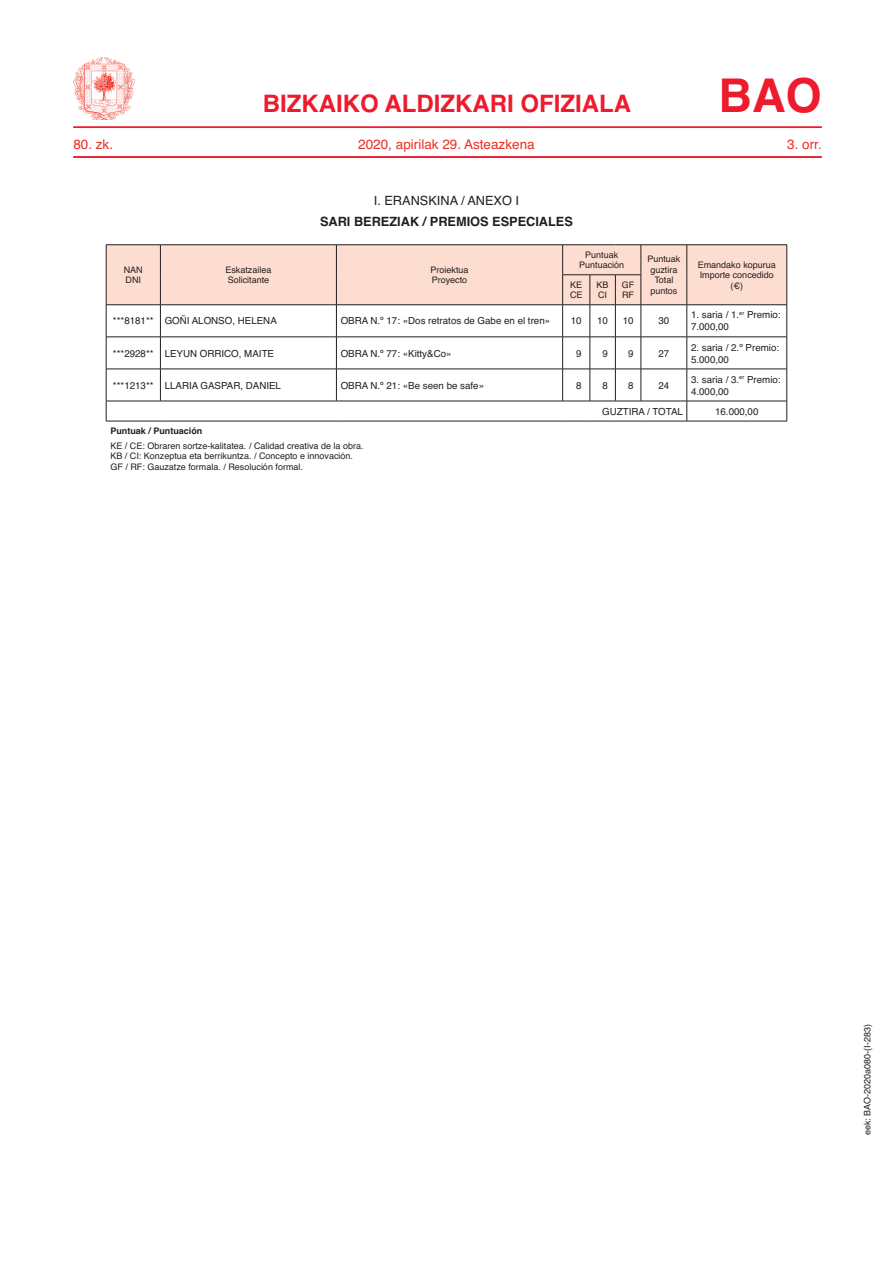
<style>
.page{position:relative;width:893px;height:1263px;background:#fff}
.page>*{position:absolute;margin:0;border:0;box-sizing:border-box;transform-origin:0 0}
.t1{font:700 46.5px "Helvetica";color:#ee1b2c}
.t2{font:700 24px "Helvetica";color:#ee1b2c}
.t3{font:13.5px "Helvetica";color:#ee2e22}
.t4{font:700 12.75px "Helvetica";color:#231f20}
.t5{font:12.75px "Helvetica";color:#231f20}
.t6{font:9.75px/12px "Helvetica";color:#231f20}
.t7{font:9px/10.5px "Helvetica";color:#231f20}
.t8{font:700 9px "Helvetica";color:#231f20}
</style>
<div class="page">
<hr style="left:73px;top:126px;width:749px;height:2px;background:#ee1b2c">
<hr style="left:73px;top:156px;width:749px;height:2px;background:#ee1b2c">
<img style="left:74px;top:58px;width:61px;height:61px">
<hr style="left:106px;top:305px;width:1px;height:32px;background:#231f20">
<hr style="left:160px;top:305px;width:1px;height:32px;background:#231f20">
<hr style="left:336px;top:305px;width:1px;height:32px;background:#231f20">
<hr style="left:562px;top:305px;width:1px;height:32px;background:#231f20">
<hr style="left:590px;top:305px;width:1px;height:32px;background:#231f20">
<div style="left:106px;top:244px;width:681px;height:61px;background:#fdddd0"></div>
<hr style="left:615px;top:305px;width:1px;height:32px;background:#231f20">
<hr style="left:641px;top:304px;width:46px;height:1px;background:#231f20">
<hr style="left:641px;top:305px;width:1px;height:32px;background:#231f20">
<hr style="left:687px;top:304px;width:100px;height:1px;background:#231f20">
<hr style="left:687px;top:305px;width:1px;height:32px;background:#231f20">
<hr style="left:786px;top:305px;width:1px;height:32px;background:#231f20">
<hr style="left:106px;top:337px;width:54px;height:1px;background:#231f20">
<hr style="left:106px;top:337px;width:1px;height:32px;background:#231f20">
<hr style="left:160px;top:337px;width:176px;height:1px;background:#231f20">
<hr style="left:160px;top:337px;width:1px;height:32px;background:#231f20">
<hr style="left:336px;top:337px;width:227px;height:1px;background:#231f20">
<hr style="left:336px;top:337px;width:1px;height:32px;background:#231f20">
<hr style="left:562px;top:337px;width:1px;height:32px;background:#231f20">
<hr style="left:590px;top:337px;width:1px;height:32px;background:#231f20">
<svg style="left:563px;top:337px;width:78px;height:1px"></svg>
<hr style="left:615px;top:337px;width:1px;height:32px;background:#231f20">
<hr style="left:641px;top:337px;width:46px;height:1px;background:#231f20">
<hr style="left:641px;top:337px;width:1px;height:32px;background:#231f20">
<hr style="left:687px;top:337px;width:100px;height:1px;background:#231f20">
<hr style="left:687px;top:337px;width:1px;height:32px;background:#231f20">
<hr style="left:786px;top:337px;width:1px;height:32px;background:#231f20">
<hr style="left:106px;top:369px;width:54px;height:1px;background:#231f20">
<hr style="left:106px;top:369px;width:1px;height:32px;background:#231f20">
<hr style="left:160px;top:369px;width:176px;height:1px;background:#231f20">
<hr style="left:160px;top:369px;width:1px;height:32px;background:#231f20">
<hr style="left:336px;top:369px;width:227px;height:1px;background:#231f20">
<hr style="left:336px;top:369px;width:1px;height:32px;background:#231f20">
<hr style="left:562px;top:369px;width:1px;height:32px;background:#231f20">
<hr style="left:590px;top:369px;width:1px;height:32px;background:#231f20">
<svg style="left:563px;top:369px;width:78px;height:1px"></svg>
<hr style="left:615px;top:369px;width:1px;height:32px;background:#231f20">
<hr style="left:641px;top:369px;width:46px;height:1px;background:#231f20">
<hr style="left:641px;top:369px;width:1px;height:32px;background:#231f20">
<hr style="left:687px;top:369px;width:100px;height:1px;background:#231f20">
<hr style="left:687px;top:369px;width:1px;height:32px;background:#231f20">
<hr style="left:786px;top:369px;width:1px;height:32px;background:#231f20">
<hr style="left:106px;top:401px;width:54px;height:1px;background:#231f20">
<svg style="left:106px;top:401px;width:1px;height:20px"></svg>
<hr style="left:160px;top:401px;width:176px;height:1px;background:#231f20">
<hr style="left:336px;top:401px;width:227px;height:1px;background:#231f20">
<svg style="left:563px;top:401px;width:78px;height:1px"></svg>
<hr style="left:641px;top:401px;width:46px;height:1px;background:#231f20">
<hr style="left:687px;top:401px;width:100px;height:1px;background:#231f20">
<svg style="left:687px;top:401px;width:1px;height:20px"></svg>
<svg style="left:786px;top:401px;width:1px;height:20px"></svg>
<hr style="left:106px;top:421px;width:54px;height:1px;background:#231f20">
<hr style="left:160px;top:421px;width:176px;height:1px;background:#231f20">
<hr style="left:336px;top:421px;width:227px;height:1px;background:#231f20">
<svg style="left:563px;top:421px;width:78px;height:1px"></svg>
<hr style="left:641px;top:421px;width:46px;height:1px;background:#231f20">
<hr style="left:687px;top:421px;width:100px;height:1px;background:#231f20">
<h2 class="t2" style="left:263px;top:84px;width:370px">BIZKAIKO ALDIZKARI OFIZIALA</h2>
<h1 class="t1" style="left:718px;top:58px;width:105px">BAO</h1>
<h3 class="t3" style="left:73px;top:134px;width:41px">80. zk.</h3>
<h3 class="t3" style="left:358px;top:134px;width:178px">2020, apirilak 29. Asteazkena</h3>
<h3 class="t3" style="left:787px;top:134px;width:36px">3. orr.</h3>
<h3 class="t5" style="left:374px;top:191px;width:147px">I. ERANSKINA / ANEXO I</h3>
<h3 class="t4" style="left:320px;top:211px;width:254px">SARI BEREZIAK / PREMIOS ESPECIALES</h3>
<p class="t7" style="left:124px;top:265px;width:20px">NAN<br>DNI</p>
<p class="t7" style="left:225px;top:265px;width:48px">Eskatzailea<br>Solicitante</p>
<p class="t7" style="left:430px;top:265px;width:40px">Proiektua<br>Proyecto</p>
<p class="t7" style="left:579px;top:250px;width:47px;text-align:center">Puntuak<br>Puntuación</p>
<p class="t7" style="left:647px;top:254px;width:35px;text-align:center">Puntuak guztira<br>Total puntos</p>
<p class="t7" style="left:698px;top:259px;width:80px">Emandako kopurua<br>Importe concedido</p>
<p class="t7" style="left:570px;top:280px;width:14px">KE</p>
<p class="t7" style="left:730px;top:280px;width:14px">(€)</p>
<p class="t7" style="left:570px;top:290px;width:14px">CE</p>
<p class="t7" style="left:597px;top:280px;width:14px">KB<br>CI</p>
<p class="t7" style="left:622px;top:280px;width:14px">GF<br>RF</p>
<p class="t6" style="left:113px;top:315px;width:165px">***8181** GOÑI ALONSO, HELENA</p>
<p class="t6" style="left:341px;top:315px;width:211px">OBRA N.º 17: «Dos retratos de Gabe en el tren»</p>
<p class="t6" style="left:571px;top:315px;width:12px">10</p>
<p class="t6" style="left:597px;top:315px;width:12px">10</p>
<p class="t6" style="left:623px;top:315px;width:12px">10</p>
<p class="t6" style="left:658px;top:315px;width:12px">30</p>
<p class="t6" style="left:691px;top:309px;width:91px">1. saria / 1.<sup>er</sup> Premio:<br>7.000,00</p>
<p class="t6" style="left:113px;top:347px;width:163px">***2928** LEYUN ORRICO, MAITE</p>
<p class="t6" style="left:341px;top:347px;width:112px">OBRA N.º 77: «Kitty&amp;Co»</p>
<p class="t6" style="left:576px;top:347px;width:7px">9</p>
<p class="t6" style="left:603px;top:347px;width:7px">9</p>
<p class="t6" style="left:628px;top:347px;width:7px">9</p>
<p class="t6" style="left:658px;top:347px;width:12px">27</p>
<p class="t6" style="left:691px;top:341px;width:90px">2. saria / 2.º Premio:<br>5.000,00</p>
<p class="t6" style="left:113px;top:379px;width:170px">***1213** LLARIA GASPAR, DANIEL</p>
<p class="t6" style="left:341px;top:379px;width:145px">OBRA N.º 21: «Be seen be safe»</p>
<p class="t6" style="left:576px;top:379px;width:7px">8</p>
<p class="t6" style="left:603px;top:379px;width:7px">8</p>
<p class="t6" style="left:628px;top:379px;width:7px">8</p>
<p class="t6" style="left:658px;top:379px;width:12px">24</p>
<p class="t6" style="left:691px;top:373px;width:91px">3. saria / 3.<sup>er</sup> Premio:<br>4.000,00</p>
<p class="t6" style="left:602px;top:406px;width:82px">GUZTIRA / TOTAL</p>
<p class="t6" style="left:715px;top:406px;width:45px">16.000,00</p>
<p class="t8" style="left:110px;top:424px;width:94px">Puntuak / Puntuación</p>
<p class="t7" style="left:110px;top:441px;width:255px">KE / CE: Obraren sortze-kalitatea. / Calidad creativa de la obra.<br>KB / CI: Konzeptua eta berrikuntza. / Concepto e innovación.<br>GF / RF: Gauzatze formala. / Resolución formal.</p>
<p class="t7" style="left:862px;top:1135px;width:113px;rotate:-90deg">eek: BAO-2020a080-(I-283)</p>
</div>
